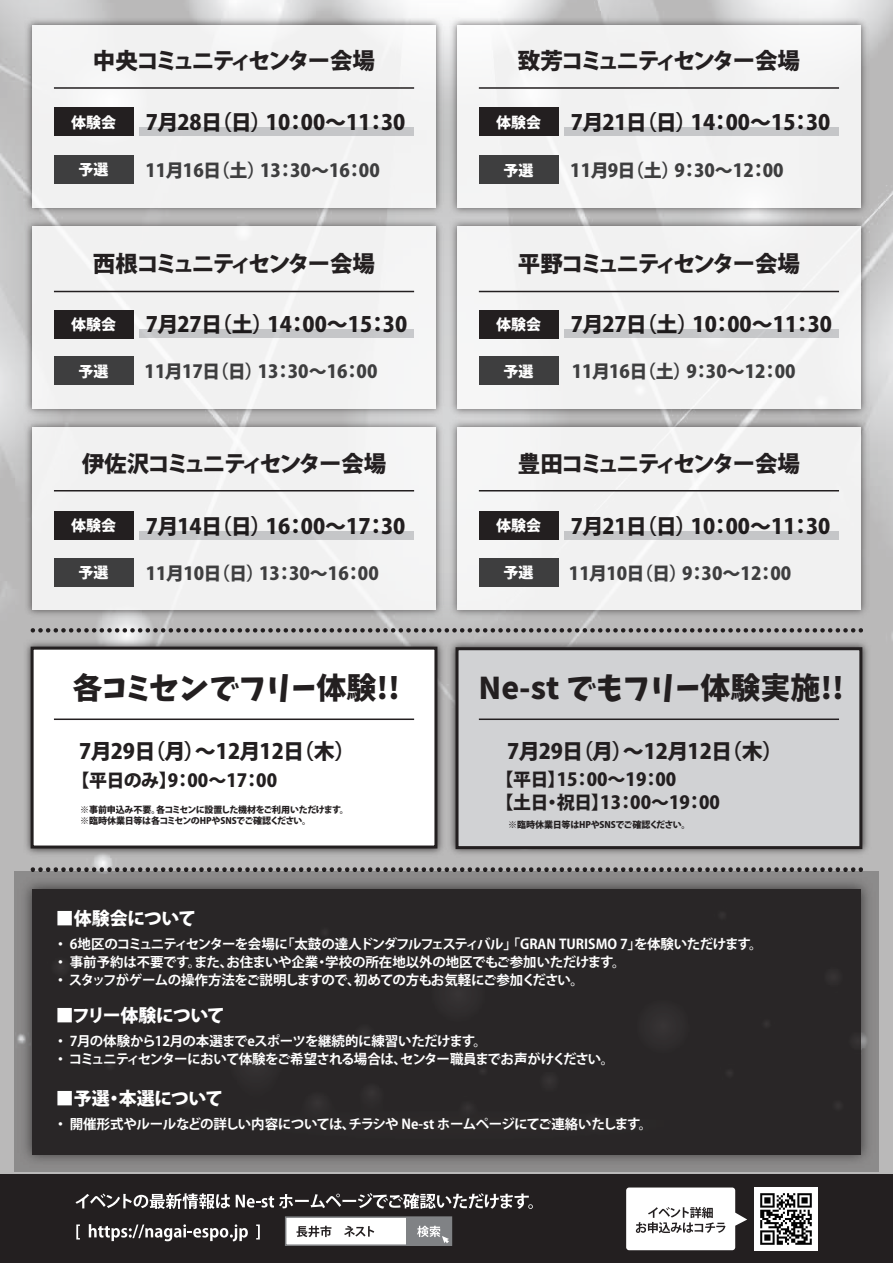
<style>
.page{position:relative;width:893px;height:1263px;background:#fff}
.page>*{position:absolute;margin:0;border:0;box-sizing:border-box;transform-origin:0 0}
.t1{font:30px "Keifont";color:#231f20}
.t2{font:800 22.5px "Koz Go Pr 6 N";letter-spacing:-.12em;color:#231f20}
.t3{font:800 21px "Koz Go Pr 6 N";color:#231f20}
.t4{font:800 21px "Koz Go Pr 6 N";letter-spacing:-.03em;color:#231f20}
.t5{font:800 18px "Koz Go Pr 6 N";color:#3e3e3f}
.t6{font:800 18px/22.5px "Koz Go Pr 6 N";color:#231f20}
.t7{font:800 18px "Koz Go Pr 6 N";letter-spacing:-.03em;color:#fff}
.t8{font:800 18px "Koz Go Pr 6 N";letter-spacing:-.05em;color:#fff}
.t9{font:800 15px "Koz Go Pr 6 N";color:#fff}
.t10{font:700 13.5px/18px "Koz Go Pr 6 N";letter-spacing:-.04em;color:#fff}
.t11{font:800 9px/10.8px "Koz Go Pr 6 N";letter-spacing:-.03em;color:#231f20}
</style>
<div class="page">
<img style="left:0;top:0;width:893px;height:1175px">
<div style="left:0;top:1175px;width:893px;height:88px;background:#231f20"></div>
<svg style="left:75px;top:1193px;width:155px;height:16px"></svg>
<svg style="left:236px;top:1193px;width:297px;height:16px"></svg>
<svg style="left:76px;top:1224px;width:4px;height:15px"></svg>
<svg style="left:89px;top:1224px;width:159px;height:17px"></svg>
<svg style="left:256px;top:1224px;width:4px;height:15px"></svg>
<svg style="left:626px;top:1187px;width:121px;height:63px;background:#d7d7d7"></svg>
<div style="left:285px;top:1216px;width:167px;height:30px;background:#fff;border:2px solid #808285"></div>
<div style="left:406px;top:1217px;width:45px;height:28px;background:#808285"></div>
<svg style="left:417px;top:1226px;width:32px;height:17px"></svg>
<svg style="left:296px;top:1226px;width:35px;height:11px"></svg>
<svg style="left:344px;top:1226px;width:30px;height:11px"></svg>
<img style="left:22px;top:14px;width:849px;height:202px">
<div style="left:32px;top:25px;width:404px;height:182px;background:#f1f1f1"></div>
<div style="left:457px;top:25px;width:404px;height:182px;background:#f3f3f3"></div>
<img style="left:22px;top:216px;width:849px;height:201px">
<div style="left:32px;top:226px;width:404px;height:182px;background:#f1f1f1"></div>
<div style="left:457px;top:226px;width:404px;height:182px;background:#f1f1f1"></div>
<img style="left:22px;top:417px;width:849px;height:203px">
<div style="left:32px;top:427px;width:404px;height:183px;background:#f1f1f1"></div>
<div style="left:457px;top:427px;width:404px;height:183px;background:#f1f1f1"></div>
<div style="left:54px;top:108px;width:79px;height:28px;background:#231f20"></div>
<div style="left:54px;top:155px;width:79px;height:28px;background:#3e3e3f"></div>
<div style="left:479px;top:156px;width:79px;height:28px;background:#3e3e3f"></div>
<hr style="left:54px;top:87px;width:360px;height:2px;background:#231f20">
<div style="left:479px;top:108px;width:79px;height:28px;background:#231f20"></div>
<hr style="left:479px;top:87px;width:360px;height:2px;background:#231f20">
<div style="left:54px;top:310px;width:79px;height:28px;background:#231f20"></div>
<div style="left:54px;top:357px;width:79px;height:28px;background:#3e3e3f"></div>
<div style="left:479px;top:357px;width:79px;height:28px;background:#3e3e3f"></div>
<hr style="left:54px;top:291px;width:360px;height:1px;background:#231f20">
<div style="left:479px;top:310px;width:79px;height:28px;background:#231f20"></div>
<hr style="left:479px;top:291px;width:360px;height:1px;background:#231f20">
<div style="left:54px;top:511px;width:79px;height:28px;background:#231f20"></div>
<div style="left:54px;top:558px;width:79px;height:28px;background:#3e3e3f"></div>
<div style="left:479px;top:558px;width:79px;height:28px;background:#3e3e3f"></div>
<hr style="left:54px;top:490px;width:360px;height:1px;background:#231f20">
<div style="left:479px;top:511px;width:79px;height:28px;background:#231f20"></div>
<hr style="left:479px;top:490px;width:360px;height:1px;background:#231f20">
<img style="left:20px;top:636px;width:425px;height:223px">
<div style="left:31px;top:647px;width:406px;height:201px;background:#fff;border:3px solid #231f20"></div>
<img style="left:445px;top:636px;width:428px;height:224px">
<div style="left:455px;top:647px;width:407px;height:202px;background:#d1d2d4;border:3px solid #231f20"></div>
<hr style="left:479px;top:718px;width:360px;height:2px;background:#231f20">
<hr style="left:54px;top:718px;width:360px;height:2px;background:#231f20">
<svg style="left:40px;top:628px;width:822px;height:5px;background:#7e7c7c"></svg>
<svg style="left:40px;top:867px;width:822px;height:4px;background:#757374"></svg>
<div style="left:140px;top:128px;width:274px;height:8px;background:#c5c6c8"></div>
<div style="left:140px;top:330px;width:274px;height:8px;background:#c5c6c8"></div>
<div style="left:140px;top:531px;width:274px;height:8px;background:#c5c6c8"></div>
<div style="left:564px;top:127px;width:275px;height:9px;background:#c7c8ca"></div>
<div style="left:564px;top:330px;width:275px;height:8px;background:#c5c6c8"></div>
<div style="left:564px;top:531px;width:275px;height:8px;background:#c5c6c8"></div>
<img style="left:15px;top:871px;width:863px;height:301px">
<div style="left:32px;top:889px;width:829px;height:266px;background:#292627"></div>
<img style="left:755px;top:1187px;width:62px;height:63px">
<h2 class="t2" style="left:93px;top:48px;width:284px">中央コミュニティセンター会場</h2>
<h2 class="t2" style="left:518px;top:48px;width:284px">致芳コミュニティセンター会場</h2>
<p class="t9" style="left:71px;top:114px;width:46px">体験会</p>
<h3 class="t3" style="left:146px;top:111px;width:261px">7月28日（日）10：00～11：30</h3>
<p class="t9" style="left:79px;top:161px;width:32px">予選</p>
<p class="t9" style="left:503px;top:162px;width:31px">予選</p>
<p class="t9" style="left:496px;top:114px;width:46px">体験会</p>
<h3 class="t3" style="left:571px;top:111px;width:261px">7月21日（日）14：00～15：30</h3>
<h3 class="t5" style="left:145px;top:160px;width:236px">11月16日（土）13：30～16：00</h3>
<h3 class="t5" style="left:570px;top:160px;width:215px">11月9日（土）9：30～12：00</h3>
<h2 class="t2" style="left:93px;top:251px;width:284px">西根コミュニティセンター会場</h2>
<h2 class="t2" style="left:518px;top:251px;width:284px">平野コミュニティセンター会場</h2>
<p class="t9" style="left:71px;top:316px;width:46px">体験会</p>
<h3 class="t3" style="left:146px;top:313px;width:263px">7月27日（土）14：00～15：30</h3>
<p class="t9" style="left:79px;top:363px;width:32px">予選</p>
<p class="t9" style="left:503px;top:363px;width:31px">予選</p>
<p class="t9" style="left:496px;top:316px;width:46px">体験会</p>
<h3 class="t3" style="left:571px;top:313px;width:263px">7月27日（土）10：00～11：30</h3>
<h3 class="t5" style="left:145px;top:361px;width:234px">11月17日（日）13：30～16：00</h3>
<h3 class="t5" style="left:572px;top:362px;width:225px">11月16日（土）9：30～12：00</h3>
<h2 class="t2" style="left:82px;top:451px;width:306px">伊佐沢コミュニティセンター会場</h2>
<h2 class="t2" style="left:518px;top:451px;width:284px">豊田コミュニティセンター会場</h2>
<p class="t9" style="left:71px;top:517px;width:46px">体験会</p>
<h3 class="t3" style="left:146px;top:514px;width:261px">7月14日（日）16：00～17：30</h3>
<p class="t9" style="left:79px;top:564px;width:32px">予選</p>
<p class="t9" style="left:503px;top:564px;width:31px">予選</p>
<p class="t9" style="left:496px;top:517px;width:46px">体験会</p>
<h3 class="t3" style="left:571px;top:514px;width:261px">7月21日（日）10：00～11：30</h3>
<h3 class="t5" style="left:146px;top:563px;width:234px">11月10日（日）13：30～16：00</h3>
<h3 class="t5" style="left:569px;top:563px;width:224px">11月10日（日）9：30～12：00</h3>
<h1 class="t1" style="left:73px;top:664px;width:329px">各コミセンでフリー体験!!</h1>
<h3 class="t4" style="left:79px;top:739px;width:278px">7月29日（月）～12月12日（木）</h3>
<h3 class="t6" style="left:71px;top:769px;width:207px">【平日のみ】9：00～17：00</h3>
<p class="t11" style="left:80px;top:804px;width:270px">※事前申込み不要。各コミセンに設置した機材をご利用いただけます。※臨時休業日等は各コミセンのHPやSNSでご確認ください。</p>
<h1 class="t1" style="left:478px;top:664px;width:367px">Ne-st でもフリー体験実施!!</h1>
<h3 class="t4" style="left:507px;top:739px;width:278px">7月29日（月）～12月12日（木）</h3>
<h3 class="t6" style="left:495px;top:769px;width:226px">【平日】15：00～19：00<br>【土日・祝日】13：00～19：00</h3>
<p class="t11" style="left:508px;top:820px;width:184px">※臨時休業日等はHPやSNSでご確認ください。</p>
<h3 class="t7" style="left:56px;top:908px;width:142px">■体験会について</h3>
<p class="t10" style="left:54px;top:935px;width:710px">・ 6地区のコミュニティセンターを会場に「太鼓の達人ドンダフルフェスティバル」「GRAN TURISMO 7」を体験いただけます。・ 事前予約は不要です。また、お住まいや企業・学校の所在地以外の地区でもご参加いただけます。<br>・ スタッフがゲームの操作方法をご説明しますので、初めての方もお気軽にご参加ください。</p>
<h3 class="t8" style="left:56px;top:1005px;width:171px">■フリー体験について</h3>
<p class="t10" style="left:54px;top:1032px;width:562px">・ 7月の体験から12月の本選までeスポーツを継続的に練習いただけます。<br>・ コミュニティセンターにおいて体験をご希望される場合は、センター職員までお声がけください。</p>
<h3 class="t7" style="left:56px;top:1089px;width:169px">■予選・本選について</h3>
<p class="t10" style="left:54px;top:1115px;width:600px">・ 開催形式やルールなどの詳しい内容については、チラシや Ne-st ホームページにてご連絡いたします。</p>
</div>
